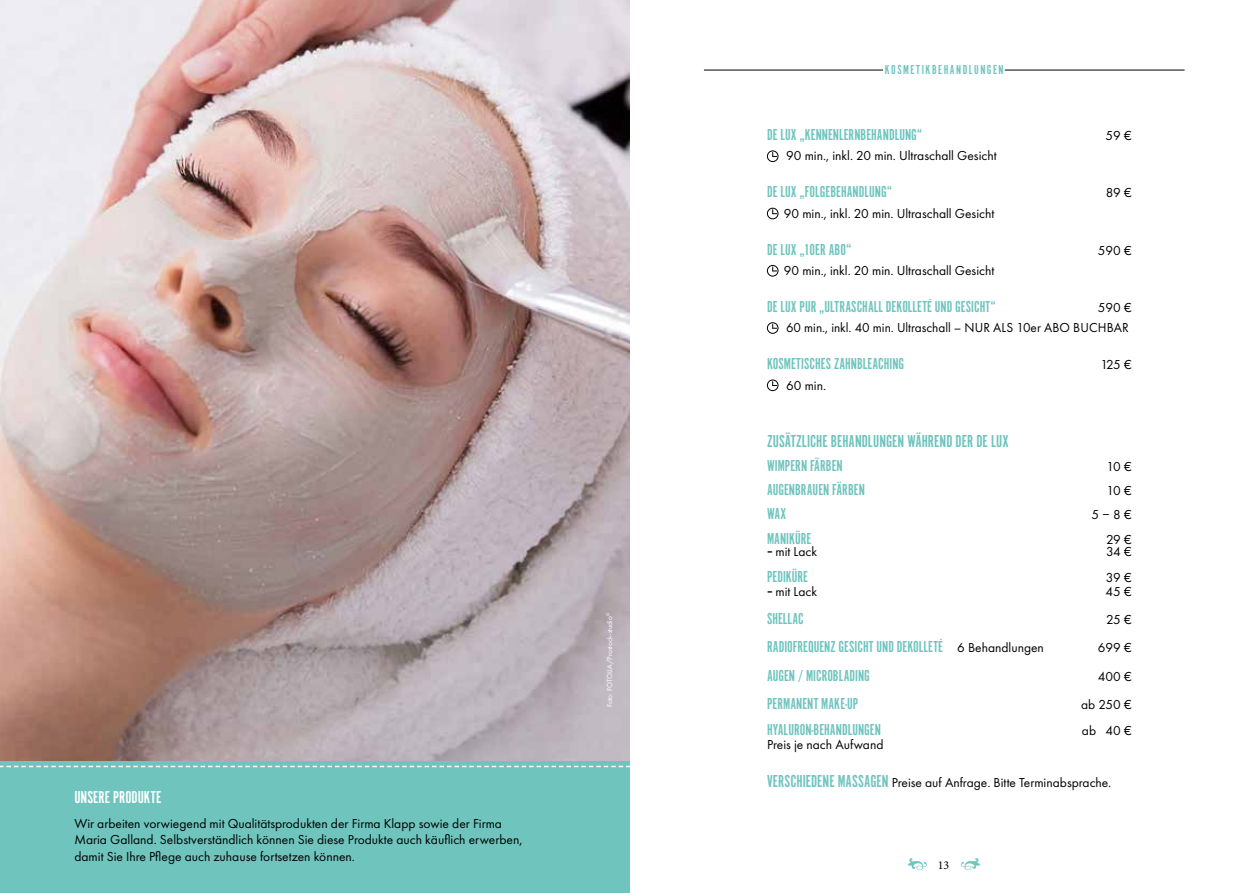
<style>
.page{position:relative;width:1259px;height:893px;background:#fff}
.page>*{position:absolute;margin:0;border:0;box-sizing:border-box;transform-origin:0 0}
.t1{font:18px "Alternate Got No 1 D";color:#6fc4be}
.t2{font:18px "Alternate Got No 1 D";color:#fff}
.t3{font:16.5px "Alternate Got No 1 D";color:#6fc4be}
.t4{font:13.5px/16.5px "Futura PT";color:#000;text-align:right}
.t5{font:13.5px "Alternate Got No 1 D";letter-spacing:.11em;color:#6fc4be}
.t6{font:12px "Minion Pro";color:#000}
.t7{font:7.5px "Futura PT";color:#fff}
.s1{font-family:"Alternate Got No 1 D";font-size:16.5px}
.s2{font-family:"Futura PT";font-size:13.5px;color:#000}
.s3{font-family:"Alternate Got No 1 D";font-size:18px;color:#6fc4be}
</style>
<div class="page">
<svg style="left:907px;top:858px;width:20px;height:12px"></svg>
<div style="left:767px;top:151px;width:11px;height:11px;border:1px solid #000;border-radius:50%"></div>
<svg style="left:772px;top:152px;width:5px;height:5px"></svg>
<div style="left:767px;top:208px;width:11px;height:11px;border:1px solid #000;border-radius:50%"></div>
<svg style="left:772px;top:210px;width:5px;height:4px"></svg>
<div style="left:767px;top:265px;width:11px;height:11px;border:1px solid #000;border-radius:50%"></div>
<svg style="left:772px;top:267px;width:5px;height:5px"></svg>
<div style="left:767px;top:322px;width:11px;height:12px;border:1px solid #000;border-radius:50%"></div>
<svg style="left:772px;top:324px;width:5px;height:5px"></svg>
<div style="left:767px;top:380px;width:11px;height:11px;border:1px solid #000;border-radius:50%"></div>
<svg style="left:772px;top:381px;width:5px;height:5px"></svg>
<hr style="left:1005px;top:70px;width:179px;height:1px;background:#000">
<hr style="left:704px;top:70px;width:179px;height:1px;background:#000">
<img style="left:0;top:0;width:629px;height:761px">
<div style="left:0;top:761px;width:629px;height:132px;background:#6fc4be"></div>
<svg style="left:0;top:766px;width:629px;height:1px"></svg>
<h1 class="t2" style="left:74px;top:787px;width:88px">UNSERE PRODUKTE</h1>
<p class="t4" style="left:74px;top:815px;width:449px;text-align:left">Wir arbeiten vorwiegend mit Qualitätsprodukten der Firma Klapp sowie der Firma<br>Maria Galland. Selbstverständlich können Sie diese Produkte auch käuflich erwerben, damit Sie Ihre Pflege auch zuhause fortsetzen können.</p>
<p class="t7" style="left:605px;top:707px;width:96px;rotate:-90deg">Foto: FOTOLIA/Prostock-studio<sup>©</sup></p>
<p class="t5" style="left:885px;top:63px;width:120px">KOSMETIKBEHANDLUNGEN</p>
<p class="t3" style="left:767px;top:126px;width:157px">DE LUX „KENNENLERNBEHANDLUNG“</p>
<p class="t4" style="left:1105px;top:127px;width:28px">59 €</p>
<p class="t4" style="left:786px;top:148px;width:212px">90 min., inkl. 20 min. Ultraschall Gesicht</p>
<p class="t3" style="left:767px;top:183px;width:127px">DE LUX „FOLGEBEHANDLUNG“</p>
<p class="t4" style="left:1106px;top:184px;width:27px">89 €</p>
<p class="t4" style="left:784px;top:205px;width:212px">90 min., inkl. 20 min. Ultraschall Gesicht</p>
<p class="t3" style="left:767px;top:240px;width:86px">DE LUX „10ER ABO“</p>
<p class="t4" style="left:1098px;top:242px;width:35px">590 €</p>
<p class="t4" style="left:784px;top:262px;width:212px">90 min., inkl. 20 min. Ultraschall Gesicht</p>
<p class="t3" style="left:767px;top:298px;width:230px">DE LUX PUR „ULTRASCHALL DEKOLLETÉ UND GESICHT“</p>
<p class="t4" style="left:786px;top:297px;width:347px;line-height:20.4px">590 €<br>60 min., inkl. 40 min. Ultraschall – NUR ALS 10er ABO BUCHBAR</p>
<p class="t3" style="left:767px;top:355px;width:139px">KOSMETISCHES ZAHNBLEACHING</p>
<p class="t4" style="left:1100px;top:356px;width:33px">125 €</p>
<p class="t4" style="left:786px;top:377px;width:41px">60 min.</p>
<h1 class="t1" style="left:767px;top:432px;width:243px">ZUSÄTZLICHE BEHANDLUNGEN WÄHREND DER DE LUX</h1>
<p class="t3" style="left:767px;top:457px;width:77px">WIMPERN FÄRBEN</p>
<p class="t4" style="left:1106px;top:458px;width:27px">10 €</p>
<p class="t3" style="left:767px;top:481px;width:99px">AUGENBRAUEN FÄRBEN</p>
<p class="t4" style="left:1106px;top:482px;width:27px">10 €</p>
<p class="t3" style="left:767px;top:505px;width:21px">WAX</p>
<p class="t4" style="left:1091px;top:506px;width:42px">5 – 8 €</p>
<p class="t3" style="left:767px;top:530px;width:46px">MANIKÜRE</p>
<p class="t4" style="left:1106px;top:531px;width:27px">29 €</p>
<p class="t4" style="left:767px;top:543px;width:52px"><span class="s1">–</span> mit Lack</p>
<p class="t4" style="left:1106px;top:543px;width:27px">34 €</p>
<p class="t3" style="left:767px;top:568px;width:43px">PEDIKÜRE</p>
<p class="t4" style="left:1106px;top:569px;width:27px">39 €</p>
<p class="t4" style="left:767px;top:583px;width:52px"><span class="s1">–</span> mit Lack</p>
<p class="t4" style="left:1105px;top:583px;width:28px">45 €</p>
<p class="t3" style="left:767px;top:610px;width:38px">SHELLAC</p>
<p class="t4" style="left:1106px;top:611px;width:27px">25 €</p>
<p class="t3" style="left:767px;top:638px;width:278px">RADIOFREQUENZ GESICHT UND DEKOLLETÉ <span class="s2">6 Behandlungen</span></p>
<p class="t4" style="left:1098px;top:639px;width:35px">699 €</p>
<p class="t3" style="left:767px;top:666px;width:104px">AUGEN / MICROBLADING</p>
<p class="t4" style="left:1098px;top:668px;width:35px">400 €</p>
<p class="t3" style="left:767px;top:695px;width:93px">PERMANENT MAKE-UP</p>
<p class="t4" style="left:1081px;top:696px;width:52px">ab 250 €</p>
<p class="t3" style="left:767px;top:721px;width:115px">HYALURON-BEHANDLUNGEN</p>
<p class="t4" style="left:1082px;top:722px;width:51px">ab 40 €</p>
<p class="t4" style="left:767px;top:736px;width:118px">Preis je nach Aufwand</p>
<p class="t4" style="left:767px;top:774px;width:346px"><span class="s3">VERSCHIEDENE MASSAGEN</span> Preise auf Anfrage. Bitte Terminabsprache.</p>
<p class="t6" style="left:937px;top:857px;width:13px">13</p>
</div>
